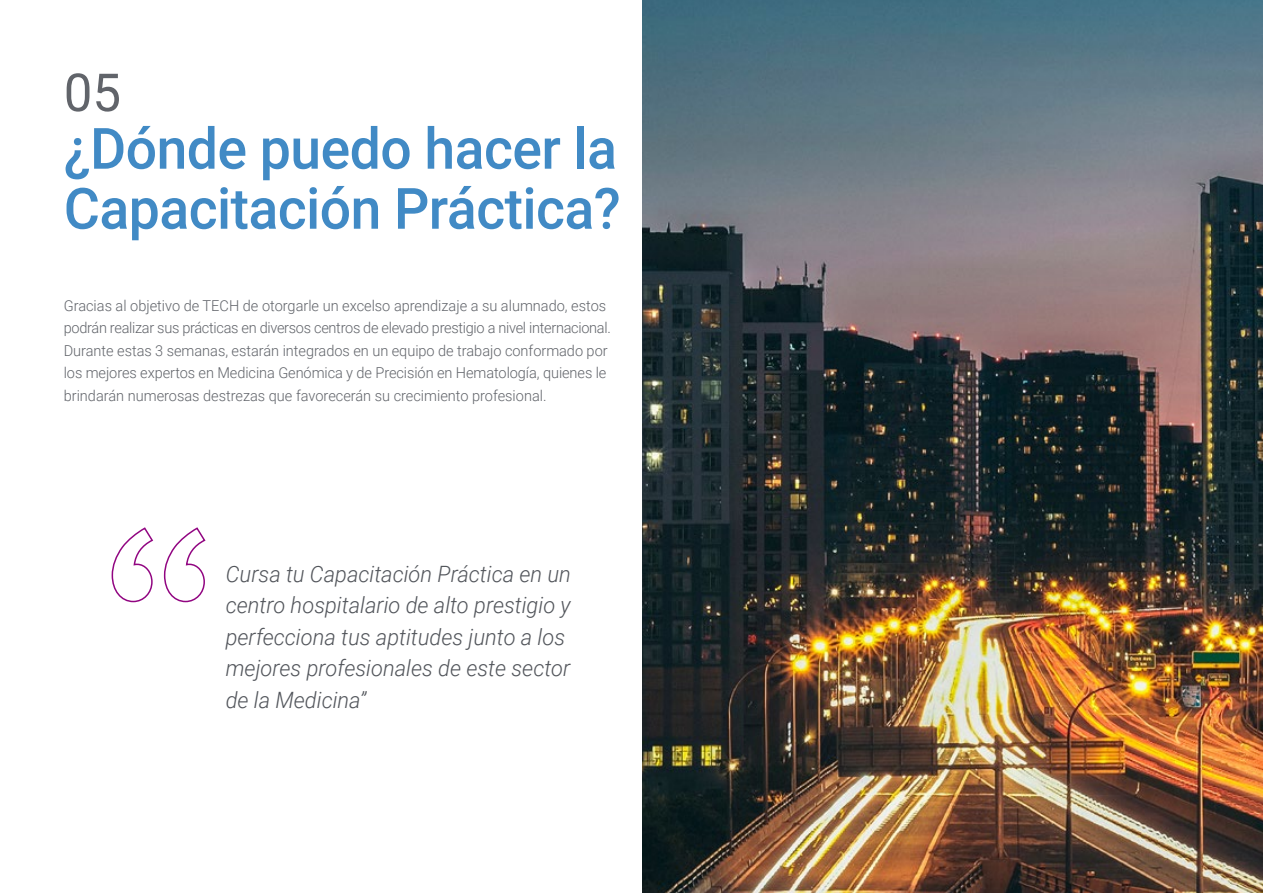
<style>
.page{position:relative;width:1263px;height:893px;background:#fff}
.page>*{position:absolute;margin:0;border:0;box-sizing:border-box;transform-origin:0 0}
.t1{font:500 57px/60px "Roboto";letter-spacing:-.01em;color:#418ac5}
.t2{font:52.5px "Roboto";color:#61646a}
.t3{font:italic 300 22.5px/31.5px "Roboto";color:#52555b}
.t4{font:300 15px/22.5px "Roboto";color:#61646a}
</style>
<div class="page">
<svg style="left:111px;top:527px;width:95px;height:76px"></svg>
<img style="left:642px;top:0;width:621px;height:893px">
<h2 class="t2" style="left:64px;top:56px;width:59px">05</h2>
<h1 class="t1" style="left:64px;top:116px;width:558px">¿Dónde puedo hacer la<br>Capacitación Práctica?</h1>
<p class="t4" style="left:64px;top:293px;width:549px">Gracias al objetivo de TECH de otorgarle un excelso aprendizaje a su alumnado, estos podrán realizar sus prácticas en diversos centros de elevado prestigio a nivel internacional.<br>Durante estas 3 semanas, estarán integrados en un equipo de trabajo conformado por los mejores expertos en Medicina Genómica y de Precisión en Hematología, quienes le brindarán numerosas destrezas que favorecerán su crecimiento profesional.</p>
<h3 class="t3" style="left:226px;top:557px;width:347px">Cursa tu Capacitación Práctica en un centro hospitalario de alto prestigio y perfecciona tus aptitudes junto a los mejores profesionales de este sector de la Medicina”</h3>
</div>
